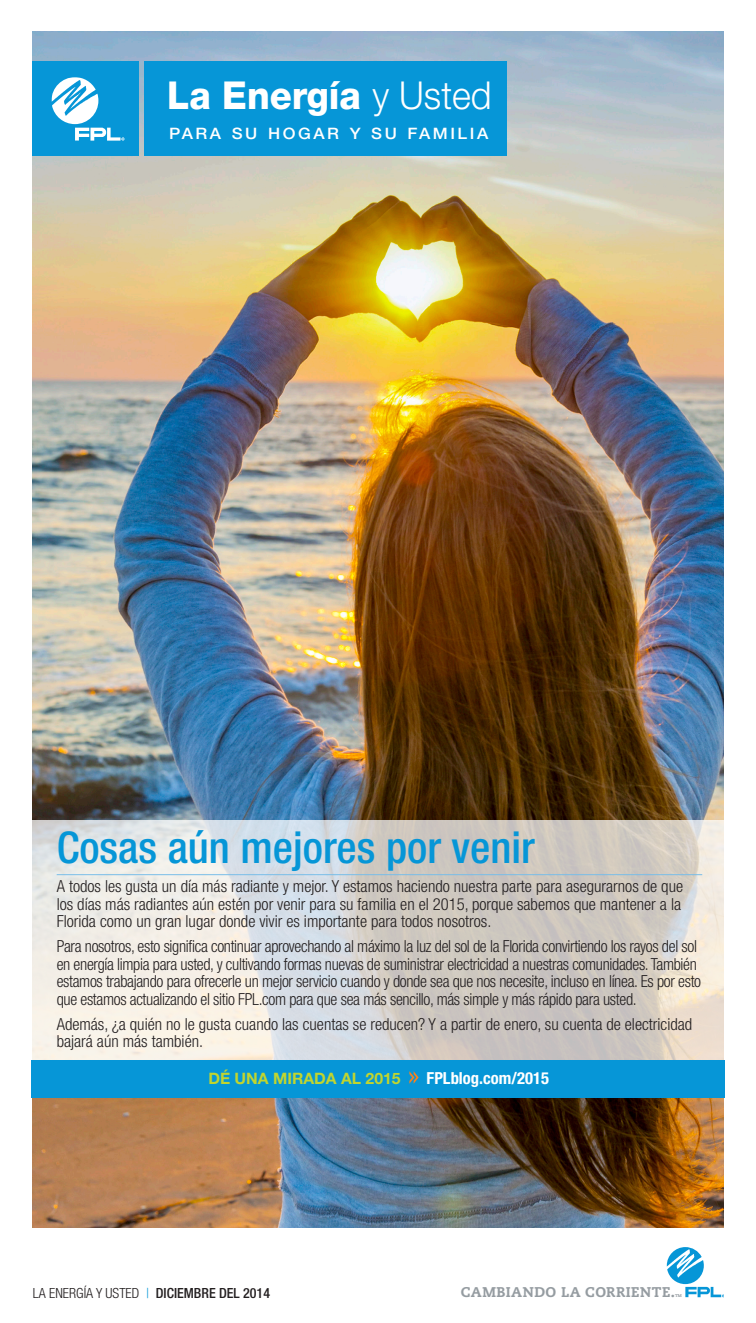
<style>
.page{position:relative;width:756px;height:1323px;background:#fff}
.page>*{position:absolute;margin:0;border:0;box-sizing:border-box;transform-origin:0 0}
.SmHeads_Rule_Below{font:500 condensed 43.75px "Helvetica Neue LT Std";color:#0696d7}
.t1{font:800 38.5px "Helvetica Neue LT Std";color:#fff;scale:.94 1}
.Bodycopy{font:300 condensed 16.62px/17.5px "Helvetica Neue LT Std";letter-spacing:-.02em;color:#231f20}
.Bodycopy-2{font:300 condensed 16.62px/17.5px "Helvetica Neue LT Std";color:#231f20}
.Bodycopy-3{font:700 condensed 16.62px "Helvetica Neue LT Std";color:#fff}
.t2{font:500 15.75px "Helvetica Neue LT Std";letter-spacing:.15em;color:#fff;scale:1.07 1}
.Bodycopy-4{font:700 15.75px "Helvetica Neue LT Std";color:#c1d52f}
.t3{font:800 14.17px "Caecilia LT Std";letter-spacing:.035em;color:#959ca1}
.t4{font:500 condensed 14px "Helvetica Neue LT Std";color:#231f20}
.t5{font:800 4.02px "Caecilia LT Std";color:#959ca1}
.s1{font-weight:300}
.s2{font-weight:300;color:#0696d7}
</style>
<div class="page">
<img style="left:32px;top:32px;width:692px;height:1195px">
<svg style="left:667px;top:1247px;width:57px;height:50px"></svg>
<div style="left:32px;top:62px;width:107px;height:94px;background:#0696d7"></div>
<div style="left:144px;top:62px;width:363px;height:94px;background:#0696d7"></div>
<svg style="left:51px;top:77px;width:74px;height:64px"></svg>
<svg style="left:31px;top:820px;width:693px;height:274px;background:#dcd8d4"></svg>
<hr style="left:57px;top:874px;width:645px;height:1px;background:#78bde8">
<div style="left:32px;top:1060px;width:693px;height:37px;background:#0696d7"></div>
<svg style="left:409px;top:1071px;width:10px;height:13px"></svg>
<p class="t1" style="left:167px;top:72px;width:347px">La Energía <span class="s1">y Usted</span></p>
<p class="t2" style="left:169px;top:124px;width:300px">PARA SU HOGAR Y SU FAMILIA</p>
<p class="SmHeads_Rule_Below" style="left:57px;top:821px;width:480px">Cosas aún mejores por venir</p>
<p class="Bodycopy-2" style="left:57px;top:877px;width:628px">A todos les gusta un día más radiante y mejor. Y estamos haciendo nuestra parte para asegurarnos de que los días más radiantes aún estén por venir para su familia en el 2015, porque sabemos que mantener a la<br>Florida como un gran lugar donde vivir es importante para todos nosotros.</p>
<p class="Bodycopy" style="left:57px;top:937px;width:646px">Para nosotros, esto significa continuar aprovechando al máximo la luz del sol de la Florida convirtiendo los rayos del sol en energía limpia para usted, y cultivando formas nuevas de suministrar electricidad a nuestras comunidades. También estamos trabajando para ofrecerle un mejor servicio cuando y donde sea que nos necesite, incluso en línea. Es por esto que estamos actualizando el sitio FPL.com para que sea más sencillo, más simple y más rápido para usted.</p>
<p class="Bodycopy-2" style="left:57px;top:1015px;width:637px">Además, ¿a quién no le gusta cuando las cuentas se reducen? Y a partir de enero, su cuenta de electricidad bajará aún más también.</p>
<p class="Bodycopy-4" style="left:208px;top:1068px;width:194px">DÉ UNA MIRADA AL 2015</p>
<p class="Bodycopy-3" style="left:427px;top:1068px;width:124px">FPLblog.com/2015</p>
<p class="t4" style="left:33px;top:1285px;width:239px"><span class="s1">LA ENERGÍA Y USTED</span> <span class="s2">|</span> DICIEMBRE DEL 2014</p>
<p class="t3" style="left:461px;top:1284px;width:216px">CAMBIANDO LA CORRIENTE.</p>
<p class="t5" style="left:675px;top:1293px;width:8px">TM</p>
</div>
